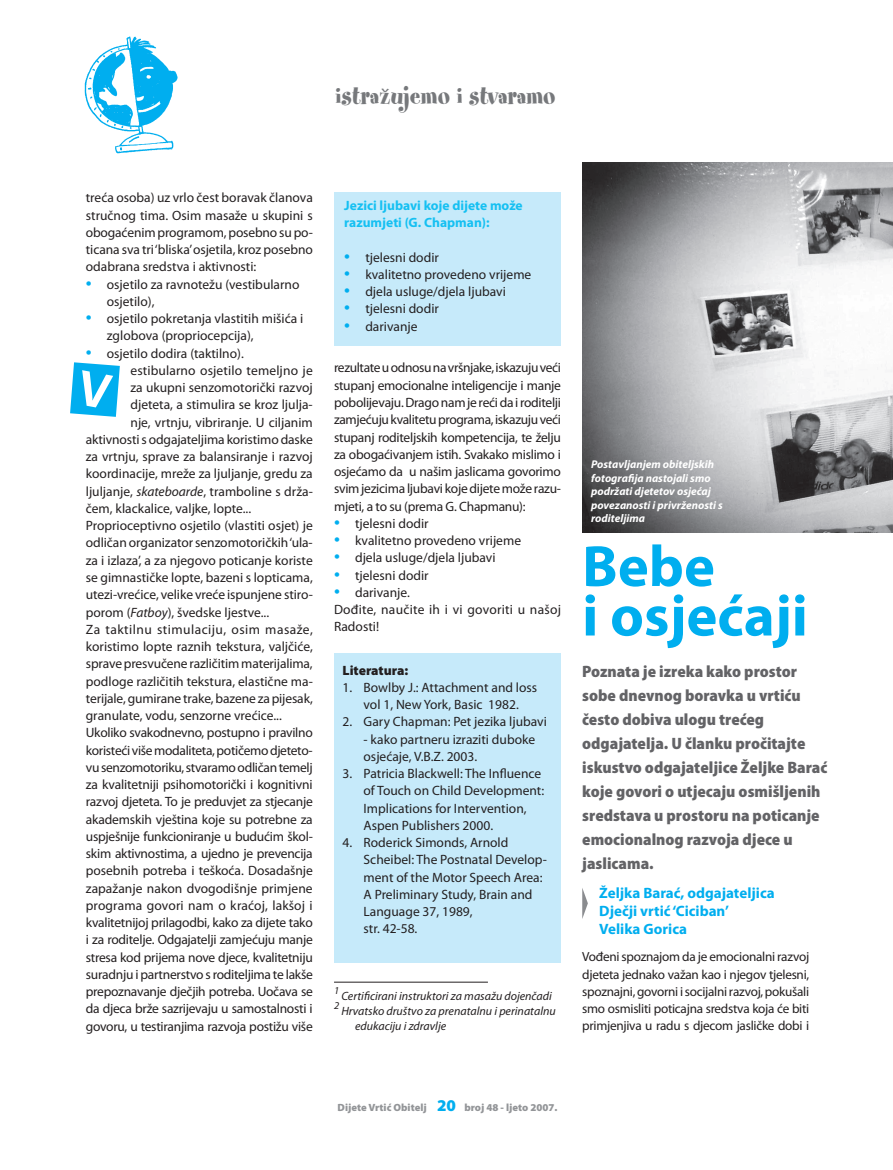
<style>
.page{position:relative;width:893px;height:1170px;background:#fff}
.page>*{position:absolute;margin:0;border:0;box-sizing:border-box;transform-origin:0 0}
.t1{font:700 58.5px/49.5px "Myriad Pro";color:#00aeef}
.t2{font:27px "Spumoni LP";letter-spacing:.01em;color:#76787b}
.t3{font:900 semi-condensed 16.5px/24px "Myriad Pro";color:#636366}
.t4{font:700 15px/18px "Myriad Pro";color:#00aeef}
.t5{font:13.5px/17.2px "Myriad Pro";color:#231f20}
.t6{font:13.5px "Myriad Pro";letter-spacing:-.02em;color:#231f20}
.t7{font:13.5px "Myriad Pro";letter-spacing:-.025em;color:#231f20}
.t8{font:700 13.5px/17.2px "Myriad Pro";color:#15c0f2}
.t9{font:13.5px "Myriad Pro";letter-spacing:.035em;color:#231f20}
.t10{font:900 13.5px "Myriad Pro";color:#231f20}
.t11{font:13.2px/17.2px "Myriad Pro";letter-spacing:-.02em;color:#231f20;text-align:justify}
.t12{font:italic 12px/15px "Myriad Pro";color:#231f20}
.t13{font:italic 700 11.25px/13.5px "Myriad Pro";color:#fff}
.t14{font:900 10.5px "Myriad Pro";color:#939598}
.t15{font:italic 10.5px "Myriad Pro";color:#231f20}
.s1{font-size:21px;color:#00aeef}
.s2{font-style:italic}
.s3{font-size:16.5px;color:#00aeef}
</style>
<div class="page">
<img style="left:85px;top:37px;width:92px;height:117px">
<div style="left:334px;top:652px;width:227px;height:310px;background:#c6eafa"></div>
<div style="left:334px;top:192px;width:227px;height:153px;background:#c6eafa"></div>
<hr style="left:334px;top:981px;width:154px;height:1px;background:#231f20">
<svg style="left:582px;top:888px;width:5px;height:31px"></svg>
<img style="left:582px;top:162px;width:310px;height:370px">
<svg style="left:70px;top:362px;width:50px;height:55px;background:#25b9f1"></svg>
<h2 class="t2" style="left:335px;top:86px;width:222px">istražujemo i stvaramo</h2>
<p class="t5" style="left:86px;top:190px;width:228px;text-align:justify">treća osoba) uz vrlo čest boravak članova stručnog tima. Osim masaže u skupini s obogaćenim programom, posebno su po&shy;ticana sva tri ‘bliska’ osjetila, kroz posebno odabrana sredstva i aktivnosti:</p>
<p class="t5" style="left:107px;top:276px;width:194px;text-indent:-21px"><span class="s1">•</span> osjetilo za ravnotežu (vestibularno osjetilo),</p>
<p class="t5" style="left:107px;top:311px;width:198px;text-indent:-21px"><span class="s1">•</span> osjetilo pokretanja vlastitih mišića i zglobova (propriocepcija),</p>
<p class="t5" style="left:86px;top:345px;width:159px"><span class="s1">•</span> osjetilo dodira (taktilno).</p>
<p class="t5" style="left:130px;top:362px;width:184px">estibularno osjetilo temeljno je</p>
<p class="t5" style="left:130px;top:380px;width:184px">za ukupni senzomotorički razvoj</p>
<p class="t5" style="left:130px;top:397px;width:184px">djeteta, a stimulira se kroz ljulja-</p>
<p class="t5" style="left:130px;top:414px;width:184px">nje, vrtnju, vibriranje. U ciljanim</p>
<p class="t5" style="left:86px;top:431px;width:228px">aktivnosti s odgajateljima koristimo daske</p>
<p class="t5" style="left:86px;top:449px;width:228px">za vrtnju, sprave za balansiranje i razvoj</p>
<p class="t5" style="left:86px;top:466px;width:228px">koordinacije, mreže za ljuljanje, gredu za</p>
<p class="t5" style="left:86px;top:483px;width:228px">ljuljanje, <span class="s2">skateboarde</span>, tramboline s drža-</p>
<p class="t5" style="left:86px;top:500px;width:167px">čem, klackalice, valjke, lopte...</p>
<p class="t5" style="left:86px;top:518px;width:228px">Proprioceptivno osjetilo (vlastiti osjet) je</p>
<p class="t5" style="left:86px;top:535px;width:228px">odličan organizator senzomotoričkih ‘ula-</p>
<p class="t5" style="left:86px;top:552px;width:228px">za i izlaza’, a za njegovo poticanje koriste</p>
<p class="t5" style="left:86px;top:569px;width:228px">se gimnastičke lopte, bazeni s lopticama,</p>
<p class="t5" style="left:86px;top:587px;width:228px">utezi-vrećice, velike vreće ispunjene stiro-</p>
<p class="t5" style="left:86px;top:604px;width:185px">porom (<span class="s2">Fatboy</span>), švedske ljestve...</p>
<p class="t9" style="left:86px;top:624px;width:228px">Za taktilnu stimulaciju, osim masaže,</p>
<p class="t5" style="left:86px;top:638px;width:228px">koristimo lopte raznih tekstura, valjčiće,</p>
<p class="t5" style="left:86px;top:656px;width:228px">sprave presvučene različitim materijalima,</p>
<p class="t5" style="left:86px;top:673px;width:228px">podloge različitih tekstura, elastične ma-</p>
<p class="t5" style="left:86px;top:690px;width:228px">terijale, gumirane trake, bazene za pijesak,</p>
<p class="t5" style="left:86px;top:707px;width:197px">granulate, vodu, senzorne vrećice...</p>
<p class="t6" style="left:86px;top:727px;width:228px">Ukoliko svakodnevno, postupno i pravilno</p>
<p class="t7" style="left:86px;top:745px;width:228px">koristeći više modaliteta, potičemo djeteto-</p>
<p class="t7" style="left:86px;top:762px;width:228px">vu senzomotoriku, stvaramo odličan temelj</p>
<p class="t5" style="left:86px;top:776px;width:228px">za kvalitetniji psihomotorički i kognitivni</p>
<p class="t6" style="left:86px;top:796px;width:228px">razvoj djeteta. To je preduvjet za stjecanje</p>
<p class="t5" style="left:86px;top:811px;width:228px">akademskih vještina koje su potrebne za</p>
<p class="t6" style="left:86px;top:831px;width:228px">uspješnije funkcioniranje u budućim škol-</p>
<p class="t6" style="left:86px;top:848px;width:228px">skim aktivnostima, a ujedno je prevencija</p>
<p class="t5" style="left:86px;top:863px;width:228px">posebnih potreba i teškoća. Dosadašnje</p>
<p class="t5" style="left:86px;top:880px;width:228px">zapažanje nakon dvogodišnje primjene</p>
<p class="t5" style="left:86px;top:897px;width:228px">programa govori nam o kraćoj, lakšoj i</p>
<p class="t6" style="left:86px;top:917px;width:228px">kvalitetnijoj prilagodbi, kako za dijete tako</p>
<p class="t6" style="left:86px;top:934px;width:228px">i za roditelje. Odgajatelji zamjećuju manje</p>
<p class="t6" style="left:86px;top:952px;width:228px">stresa kod prijema nove djece, kvalitetniju</p>
<p class="t6" style="left:86px;top:969px;width:228px">suradnju i partnerstvo s roditeljima te lakše</p>
<p class="t6" style="left:86px;top:986px;width:228px">prepoznavanje dječjih potreba. Uočava se</p>
<p class="t6" style="left:86px;top:1003px;width:228px">da djeca brže sazrijevaju u samostalnosti i</p>
<p class="t6" style="left:86px;top:1021px;width:228px">govoru, u testiranjima razvoja postižu više</p>
<p class="t8" style="left:344px;top:197px;width:180px">Jezici ljubavi koje dijete može razumjeti (G. Chapman):</p>
<p class="t5" style="left:344px;top:249px;width:96px"><span class="s1">•</span> tjelesni dodir</p>
<p class="t5" style="left:344px;top:266px;width:188px"><span class="s1">•</span> kvalitetno provedeno vrijeme</p>
<p class="t5" style="left:344px;top:284px;width:163px"><span class="s1">•</span> djela usluge/djela ljubavi</p>
<p class="t5" style="left:344px;top:301px;width:96px"><span class="s1">•</span> tjelesni dodir</p>
<p class="t5" style="left:344px;top:318px;width:75px"><span class="s1">•</span> darivanje</p>
<p class="t5" style="left:334px;top:360px;width:228px;text-align:justify">rezultate u odnosu na vršnjake, iskazuju veći stupanj emocionalne inteligencije i manje pobolijevaju. Drago nam je reći da i roditelji zamjećuju kvalitetu programa, iskazuju veći stupanj roditeljskih kompetencija, te želju za obogaćivanjem istih. Svakako mislimo i osjećamo da u našim jaslicama govorimo svim jezicima ljubavi koje dijete može razu&shy;mjeti, a to su (prema G. Chapmanu):</p>
<p class="t5" style="left:334px;top:515px;width:96px"><span class="s1">•</span> tjelesni dodir</p>
<p class="t5" style="left:334px;top:532px;width:188px"><span class="s1">•</span> kvalitetno provedeno vrijeme</p>
<p class="t5" style="left:334px;top:550px;width:163px"><span class="s1">•</span> djela usluge/djela ljubavi</p>
<p class="t5" style="left:334px;top:567px;width:96px"><span class="s1">•</span> tjelesni dodir</p>
<p class="t5" style="left:334px;top:584px;width:228px"><span class="s1">•</span> darivanje.<br>Dođite, naučite ih i vi govoriti u našoj<br>Radosti!</p>
<p class="t10" style="left:342px;top:665px;width:67px">Literatura:</p>
<p class="t5" style="left:342px;top:679px;width:196px;text-align:center">1. Bowlby J.: Attachment and loss vol 1, New York, Basic 1982.</p>
<p class="t5" style="left:342px;top:714px;width:206px">2. Gary Chapman: Pet jezika ljubavi</p>
<p class="t5" style="left:363px;top:731px;width:173px">- kako partneru izraziti duboke osjećaje, V.B.Z. 2003.</p>
<p class="t5" style="left:363px;top:765px;width:182px;text-indent:-21px">3. Patricia Blackwell: The Influence of Touch on Child Development:<br>Implications for Intervention,<br>Aspen Publishers 2000.</p>
<p class="t5" style="left:363px;top:834px;width:185px;text-indent:-21px">4. Roderick Simonds, Arnold<br>Scheibel: The Postnatal Develop&shy;ment of the Motor Speech Area:<br>A Preliminary Study, Brain and<br>Language 37, 1989,<br>str. 42-58.</p>
<p class="t15" style="left:334px;top:986px;width:7px">1</p>
<p class="t12" style="left:341px;top:989px;width:212px">Certificirani instruktori za masažu dojenčadi</p>
<p class="t15" style="left:334px;top:1001px;width:7px">2</p>
<p class="t12" style="left:355px;top:1004px;width:202px;text-indent:-14px">Hrvatsko društvo za prenatalnu i perinatalnu edukaciju i zdravlje</p>
<p class="t13" style="left:591px;top:458px;width:133px">Postavljanjem obiteljskih fotografija nastojali smo podržati djetetov osjećaj povezanosti i privrženosti s roditeljima</p>
<h1 class="t1" style="left:582px;top:545px;width:227px">Bebe<br>i osjećaji</h1>
<p class="t3" style="left:582px;top:660px;width:246px">Poznata je izreka kako prostor sobe dnevnog boravka u vrtiću često dobiva ulogu trećeg odgajatelja. U članku pročitajte iskustvo odgajateljice Željke Barać koje govori o utjecaju osmišljenih sredstava u prostoru na poticanje emocionalnog razvoja djece u jaslicama.</p>
<p class="t4" style="left:599px;top:884px;width:177px">Željka Barać, odgajateljica<br>Dječji vrtić ‘Ciciban’<br>Velika Gorica</p>
<p class="t11" style="left:582px;top:949px;width:228px">Vođeni spoznajom da je emocionalni razvoj djeteta jednako važan kao i njegov tjelesni, spoznajni, govorni i socijalni razvoj, pokušali smo osmisliti poticajna sredstva koja će biti primjenjiva u radu s djecom jasličke dobi i</p>
<p class="t14" style="left:337px;top:1103px;width:221px">Dijete Vrtić Obitelj <span class="s3">20</span> broj 48 - ljeto 2007.</p>
</div>
